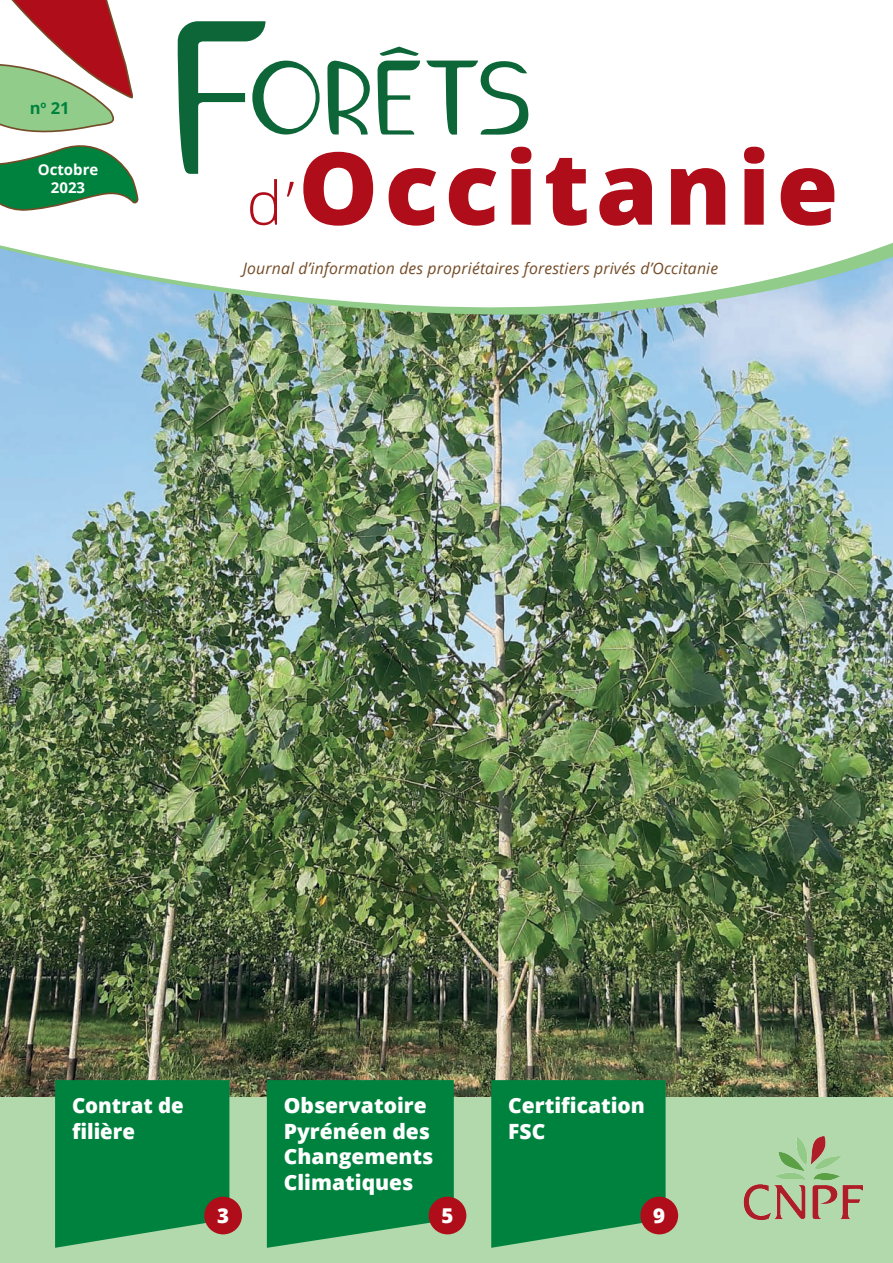
<style>
.page{position:relative;width:893px;height:1263px;background:#fff}
.page>*{position:absolute;margin:0;border:0;box-sizing:border-box;transform-origin:0 0}
.t1{font:800 100.5px "Open Sans";letter-spacing:.06em;color:#b00d1a}
.t2{font:800 21px/25.5px "Open Sans";color:#fff}
.t3{font:800 20.4px "Open Sans";color:#fff}
.t4{font:700 16.5px "Open Sans";color:#00823f}
.t5{font:italic 15.75px "Open Sans";letter-spacing:.01em;color:#744c27}
.t6{font:700 15px/18px "Open Sans";color:#fff;text-align:center}
.s1{font-weight:300;font-size:60px}
</style>
<div class="page">
<img style="left:0;top:431px;width:893px;height:666px">
<img style="left:0;top:242px;width:893px;height:188px">
<svg style="left:0;top:0;width:139px;height:211px"></svg>
<div style="left:0;top:1097px;width:893px;height:166px;background:#b2d9ab"></div>
<img style="left:743px;top:1136px;width:120px;height:85px">
<svg style="left:178px;top:21px;width:142px;height:153px"></svg>
<svg style="left:327px;top:60px;width:43px;height:75px"></svg>
<svg style="left:377px;top:47px;width:43px;height:88px"></svg>
<svg style="left:426px;top:60px;width:103px;height:75px"></svg>
<svg style="left:55px;top:1080px;width:174px;height:168px"></svg>
<div style="left:204px;top:1197px;width:38px;height:37px;background:#b00d1a;border-radius:50%"></div>
<svg style="left:267px;top:1080px;width:187px;height:168px"></svg>
<div style="left:429px;top:1197px;width:37px;height:37px;background:#b00d1a;border-radius:50%"></div>
<svg style="left:491px;top:1080px;width:175px;height:168px"></svg>
<div style="left:640px;top:1197px;width:38px;height:37px;background:#b00d1a;border-radius:50%"></div>
<p class="t4" style="left:30px;top:96px;width:41px">n<sup>o</sup> 21</p>
<p class="t6" style="left:38px;top:160px;width:62px">Octobre<br>2023</p>
<h1 class="t1" style="left:247px;top:112px;width:593px"><span class="s1">d’</span>Occitanie</h1>
<p class="t5" style="left:243px;top:258px;width:477px">Journal d’information des propriétaires forestiers privés d’Occitanie</p>
<p class="t2" style="left:72px;top:1092px;width:113px">Contrat de filière</p>
<p class="t3" style="left:217px;top:1200px;width:13px">3</p>
<p class="t2" style="left:284px;top:1092px;width:151px">Observatoire<br>Pyrénéen des<br>Changements<br>Climatiques</p>
<p class="t3" style="left:441px;top:1200px;width:13px">5</p>
<p class="t2" style="left:508px;top:1092px;width:138px">Certification<br>FSC</p>
<p class="t3" style="left:653px;top:1200px;width:13px">9</p>
</div>
